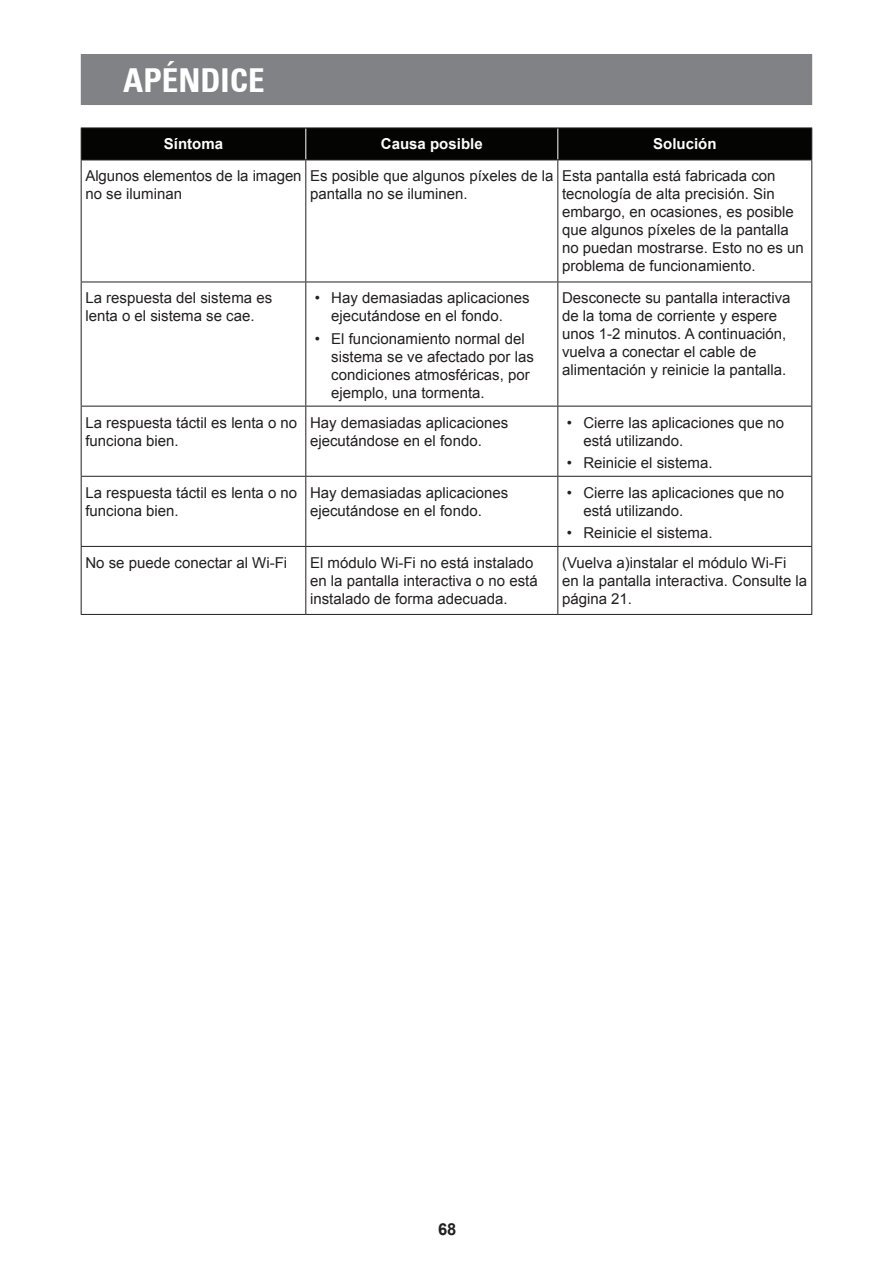
<style>
.page{position:relative;width:893px;height:1263px;background:#fff}
.page>*{position:absolute;margin:0;border:0;box-sizing:border-box;transform-origin:0 0}
.t1{font:700 condensed 33px "Univers 67";color:#fff}
.t2{font:700 16.5px "Arial";color:#231f20}
.t3{font:15px/18px "Arial";color:#231f20}
.t4{font:700 15px "Arial";color:#fff}
</style>
<div class="page">
<div style="left:81px;top:54px;width:731px;height:51px;background:#808285"></div>
<div style="left:82px;top:129px;width:729px;height:31px;background:#040503"></div>
<hr style="left:81px;top:160px;width:1px;height:122px;background:#231f20">
<hr style="left:811px;top:160px;width:1px;height:122px;background:#231f20">
<hr style="left:81px;top:282px;width:1px;height:124px;background:#231f20">
<hr style="left:81px;top:406px;width:1px;height:70px;background:#231f20">
<hr style="left:811px;top:406px;width:1px;height:70px;background:#231f20">
<hr style="left:81px;top:477px;width:1px;height:69px;background:#231f20">
<hr style="left:811px;top:477px;width:1px;height:69px;background:#231f20">
<hr style="left:81px;top:547px;width:1px;height:67px;background:#231f20">
<hr style="left:811px;top:547px;width:1px;height:67px;background:#231f20">
<hr style="left:305px;top:128px;width:1px;height:32px;background:#fff">
<hr style="left:557px;top:128px;width:1px;height:32px;background:#fff">
<hr style="left:305px;top:160px;width:1px;height:122px;background:#231f20">
<hr style="left:557px;top:160px;width:1px;height:122px;background:#231f20">
<hr style="left:305px;top:282px;width:1px;height:124px;background:#231f20">
<hr style="left:557px;top:282px;width:1px;height:124px;background:#231f20">
<hr style="left:811px;top:282px;width:1px;height:124px;background:#231f20">
<hr style="left:305px;top:406px;width:1px;height:70px;background:#231f20">
<hr style="left:557px;top:406px;width:1px;height:70px;background:#231f20">
<hr style="left:305px;top:477px;width:1px;height:69px;background:#231f20">
<hr style="left:557px;top:477px;width:1px;height:69px;background:#231f20">
<hr style="left:305px;top:547px;width:1px;height:67px;background:#231f20">
<hr style="left:557px;top:547px;width:1px;height:67px;background:#231f20">
<hr style="left:81px;top:406px;width:225px;height:1px;background:#231f20">
<hr style="left:81px;top:476px;width:225px;height:1px;background:#231f20">
<hr style="left:81px;top:546px;width:225px;height:1px;background:#231f20">
<hr style="left:81px;top:614px;width:225px;height:1px;background:#231f20">
<hr style="left:558px;top:406px;width:254px;height:1px;background:#231f20">
<hr style="left:306px;top:476px;width:252px;height:1px;background:#231f20">
<hr style="left:306px;top:546px;width:252px;height:1px;background:#231f20">
<hr style="left:306px;top:614px;width:252px;height:1px;background:#231f20">
<hr style="left:558px;top:476px;width:254px;height:1px;background:#231f20">
<hr style="left:558px;top:546px;width:254px;height:1px;background:#231f20">
<hr style="left:558px;top:614px;width:254px;height:1px;background:#231f20">
<hr style="left:81px;top:128px;width:225px;height:1px;background:#231f20">
<hr style="left:81px;top:128px;width:1px;height:32px;background:#231f20">
<hr style="left:306px;top:128px;width:252px;height:1px;background:#231f20">
<hr style="left:558px;top:128px;width:254px;height:1px;background:#231f20">
<hr style="left:811px;top:128px;width:1px;height:32px;background:#231f20">
<hr style="left:81px;top:160px;width:225px;height:1px;background:#231f20">
<hr style="left:306px;top:160px;width:252px;height:1px;background:#231f20">
<hr style="left:558px;top:160px;width:254px;height:1px;background:#231f20">
<hr style="left:81px;top:282px;width:225px;height:1px;background:#231f20">
<hr style="left:306px;top:282px;width:252px;height:1px;background:#231f20">
<hr style="left:558px;top:282px;width:254px;height:1px;background:#231f20">
<hr style="left:306px;top:406px;width:252px;height:1px;background:#231f20">
<h1 class="t1" style="left:123px;top:60px;width:143px">APÉNDICE</h1>
<p class="t4" style="left:164px;top:133px;width:61px">Síntoma</p>
<p class="t4" style="left:381px;top:133px;width:103px">Causa posible</p>
<p class="t4" style="left:653px;top:133px;width:65px">Solución</p>
<p class="t3" style="left:85px;top:167px;width:218px">Algunos elementos de la imagen no se iluminan</p>
<p class="t3" style="left:310px;top:167px;width:245px">Es posible que algunos píxeles de la pantalla no se iluminen.</p>
<p class="t3" style="left:562px;top:167px;width:243px">Esta pantalla está fabricada con tecnología de alta precisión. Sin embargo, en ocasiones, es posible que algunos píxeles de la pantalla no puedan mostrarse. Esto no es un problema de funcionamiento.</p>
<p class="t3" style="left:85px;top:289px;width:188px">La respuesta del sistema es lenta o el sistema se cae.</p>
<p class="t3" style="left:331px;top:289px;width:200px;text-indent:-16px">• Hay demasiadas aplicaciones ejecutándose en el fondo.</p>
<p class="t3" style="left:331px;top:329px;width:204px;text-indent:-16px">• El funcionamiento normal del sistema se ve afectado por las condiciones atmosféricas, por ejemplo, una tormenta.</p>
<p class="t3" style="left:562px;top:289px;width:230px">Desconecte su pantalla interactiva de la toma de corriente y espere unos 1-2 minutos. A continuación, vuelva a conectar el cable de alimentación y reinicie la pantalla.</p>
<p class="t3" style="left:85px;top:413px;width:213px">La respuesta táctil es lenta o no funciona bien.</p>
<p class="t3" style="left:310px;top:413px;width:200px">Hay demasiadas aplicaciones ejecutándose en el fondo.</p>
<p class="t3" style="left:583px;top:413px;width:202px;text-indent:-16px">• Cierre las aplicaciones que no está utilizando.</p>
<p class="t3" style="left:567px;top:454px;width:147px">• Reinicie el sistema.</p>
<p class="t3" style="left:85px;top:483px;width:213px">La respuesta táctil es lenta o no funciona bien.</p>
<p class="t3" style="left:310px;top:483px;width:200px">Hay demasiadas aplicaciones ejecutándose en el fondo.</p>
<p class="t3" style="left:583px;top:483px;width:202px;text-indent:-16px">• Cierre las aplicaciones que no está utilizando.</p>
<p class="t3" style="left:567px;top:524px;width:147px">• Reinicie el sistema.</p>
<p class="t3" style="left:85px;top:554px;width:203px">No se puede conectar al Wi-Fi</p>
<p class="t3" style="left:310px;top:554px;width:229px">El módulo Wi-Fi no está instalado en la pantalla interactiva o no está instalado de forma adecuada.</p>
<p class="t3" style="left:562px;top:554px;width:247px">(Vuelva a)instalar el módulo Wi-Fi<br>en la pantalla interactiva. Consulte la página 21.</p>
<p class="t2" style="left:438px;top:1217px;width:20px">68</p>
</div>
